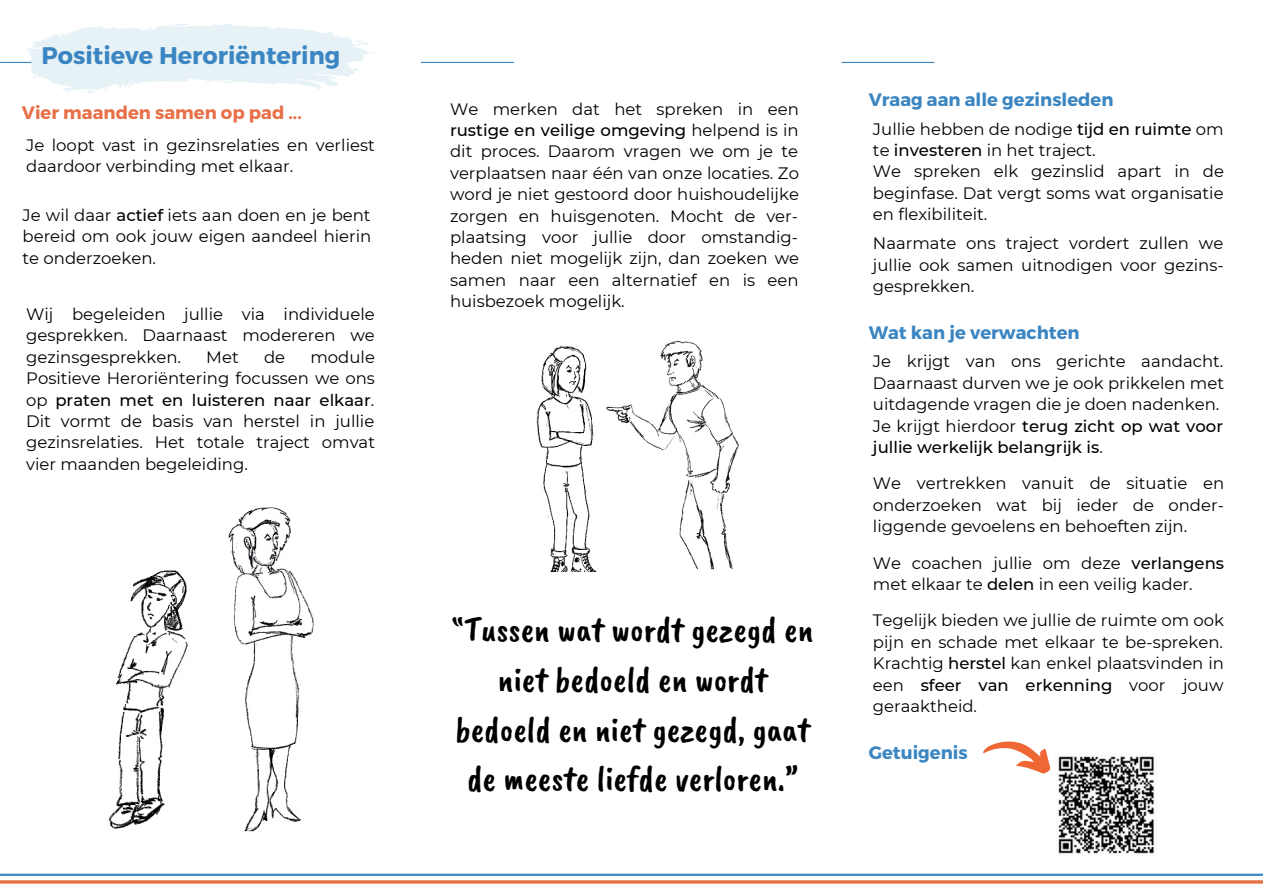
<style>
.page{position:relative;width:1263px;height:894px;background:#fff}
.page>*{position:absolute;margin:0;border:0;box-sizing:border-box;transform-origin:0 0}
.t1{font:35.55px/49.5px "Caveat Brush";color:#000;text-align:center}
.t2{font:700 24px "Montserrat";color:#3b86c2}
.t3{font:700 18px "Montserrat";color:#3b86c2}
.t4{font:700 18px "Montserrat";color:#e87048}
.t5{font:16.5px/21.3px "Montserrat";color:#000;text-align:justify}
.s1{font-weight:500}
</style>
<div class="page">
<hr style="left:0;top:873px;width:1263px;height:2px;background:#3b86c2">
<hr style="left:0;top:880px;width:1263px;height:3px;background:#e87048">
<hr style="left:1px;top:62px;width:92px;height:1px;background:#3b86c2">
<svg style="left:26px;top:24px;width:349px;height:69px"></svg>
<img style="left:1058px;top:756px;width:96px;height:98px">
<hr style="left:421px;top:62px;width:92px;height:1px;background:#3b86c2">
<hr style="left:842px;top:62px;width:92px;height:1px;background:#3b86c2">
<svg style="left:983px;top:741px;width:68px;height:33px"></svg>
<img style="left:536px;top:345px;width:60px;height:226px">
<img style="left:108px;top:570px;width:80px;height:260px">
<img style="left:606px;top:341px;width:133px;height:229px">
<img style="left:228px;top:507px;width:86px;height:325px">
<h2 class="t2" style="left:42px;top:40px;width:300px">Positieve Heroriëntering</h2>
<p class="t4" style="left:22px;top:101px;width:281px">Vier maanden samen op pad ...</p>
<p class="t5" style="left:26px;top:134px;width:350px">Je loopt vast in gezinsrelaties en verliest daardoor verbinding met elkaar.</p>
<p class="t5" style="left:23px;top:204px;width:350px">Je wil daar <span class="s1">actief</span> iets aan doen en je bent bereid om ook jouw eigen aandeel hierin te onderzoeken.</p>
<p class="t5" style="left:26px;top:303px;width:350px">Wij begeleiden jullie via individuele gesprekken. Daarnaast modereren we gezinsgesprekken.</p>
<p class="t5" style="left:26px;top:346px;width:350px;text-indent:284px">module Positieve Heroriëntering focussen we ons op <span class="s1">praten met en luisteren naar elkaar</span>.<br>Dit vormt de basis van herstel in jullie gezinsrelaties. Het totale traject omvat vier maanden begeleiding.</p>
<p class="t5" style="left:206px;top:346px;width:34px">Met</p>
<p class="t5" style="left:264px;top:346px;width:23px">de</p>
<p class="t5" style="left:450px;top:98px;width:351px">We merken dat het spreken in een <span class="s1">rustige en veilige omgeving</span> helpend is in dit proces. Daarom vragen we om je te verplaatsen naar één van onze locaties. Zo word je niet gestoord door huishoudelijke zorgen en huisgenoten. Mocht de ver&shy;plaatsing voor jullie door omstandig&shy;heden niet mogelijk zijn, dan zoeken we samen naar een alternatief en is een huisbezoek mogelijk.</p>
<h1 class="t1" style="left:452px;top:604px;width:363px">“Tussen wat wordt gezegd en niet bedoeld en wordt bedoeld en niet gezegd, gaat de meeste liefde verloren.”</h1>
<p class="t3" style="left:869px;top:88px;width:246px">Vraag aan alle gezinsleden</p>
<p class="t5" style="left:873px;top:118px;width:353px;text-align:left">Jullie hebben de nodige <span class="s1">tijd en ruimte</span> om te <span class="s1">investeren</span> in het traject.<br>We spreken elk gezinslid apart in de beginfase. Dat vergt soms wat organisatie en flexibiliteit.</p>
<p class="t5" style="left:873px;top:233px;width:352px">Naarmate ons traject vordert zullen we jullie ook samen uitnodigen voor gezins&shy;gesprekken.</p>
<p class="t3" style="left:869px;top:321px;width:212px">Wat kan je verwachten</p>
<p class="t5" style="left:873px;top:351px;width:353px;text-align:left">Je krijgt van ons gerichte aandacht.<br>Daarnaast durven we je ook prikkelen met uitdagende vragen die je doen nadenken.<br>Je krijgt hierdoor <span class="s1">terug zicht op wat voor jullie werkelijk belangrijk is</span>.</p>
<p class="t5" style="left:873px;top:472px;width:353px">We vertrekken vanuit de situatie en onderzoeken wat bij ieder de onder&shy;liggende gevoelens en behoeften zijn.</p>
<p class="t5" style="left:873px;top:552px;width:353px">We coachen jullie om deze <span class="s1">verlangens </span>met elkaar te <span class="s1">delen</span> in een veilig kader.</p>
<p class="t5" style="left:873px;top:609px;width:353px">Tegelijk bieden we jullie de ruimte om ook pijn en schade met elkaar te be-spreken.<br>Krachtig <span class="s1">herstel</span> kan enkel plaatsvinden in een <span class="s1">sfeer van erkenning</span> voor jouw geraaktheid.</p>
<p class="t3" style="left:869px;top:740px;width:100px">Getuigenis</p>
</div>
